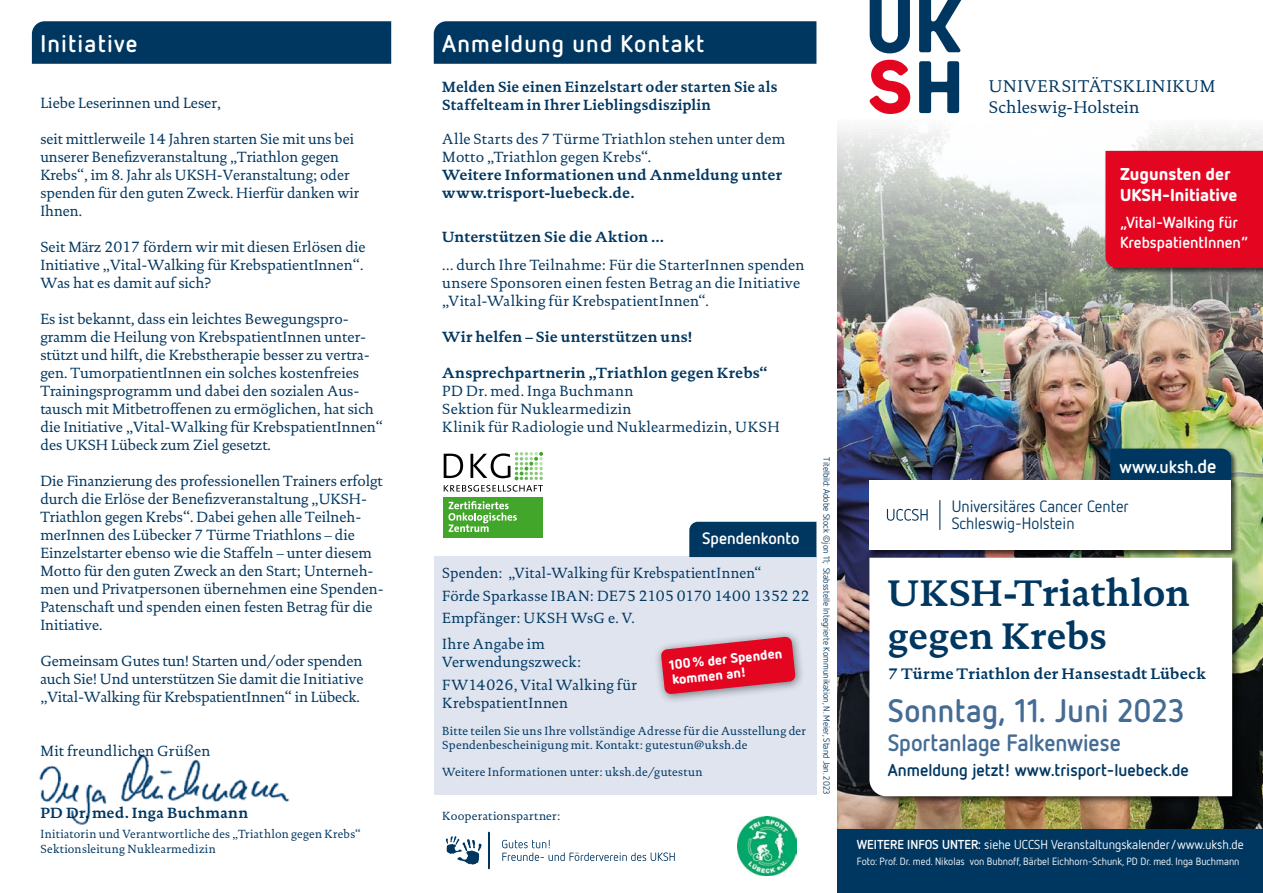
<style>
.page{position:relative;width:1263px;height:893px;background:#fff}
.page>*{position:absolute;margin:0;border:0;box-sizing:border-box;transform-origin:0 0}
.t1{font:700 37.5px/43px "DTL Documenta TOT";letter-spacing:.005em;color:#003761}
.t2{font:700 32.4px "Netto OT";letter-spacing:.015em;color:#456c94}
.t3{font:700 24px "Netto OT";letter-spacing:.05em;color:#fff}
.t4{font:700 23.55px "Netto OT";letter-spacing:-.005em;color:#456c94}
.t5{font:700 17.7px "Netto OT";color:#fff}
.t6{font:17.25px "DTL Documenta TOT";letter-spacing:.045em;color:#003761}
.t7{font:17.25px "DTL Documenta TOT";letter-spacing:.02em;color:#003761}
.t8{font:700 17.1px "Netto OT";color:#003761}
.t9{font:900 17.1px/20.5px "Netto OT";color:#fff}
.t10{font:700 16.5px "Netto OT";color:#fff}
.t11{font:16.35px/17.4px "Netto OT";color:#003761}
.t12{font:700 16.05px/19.6px "Netto OT";color:#fff}
.t13{font:700 15.45px "DTL Documenta TOT";letter-spacing:.015em;color:#003761}
.t14{font:15px/18px "DTL Documenta TOT";color:#003761}
.t15{font:700 15px/18px "DTL Documenta TOT";letter-spacing:.015em;color:#003761}
.t16{font:15px/22.2px "DTL Documenta TOT";color:#003761;scale:.96 1}
.t17{font:15px/18px "DTL Documenta TOT";letter-spacing:.025em;color:#003761}
.t18{font:700 15px/18px "DTL Documenta TOT";letter-spacing:.015em;color:#003761;scale:.96 1}
.t19{font:15px/18px "DTL Documenta TOT";letter-spacing:.02em;color:#003761}
.t20{font:900 13.5px/15px "Netto OT";color:#fff}
.t21{font:12.9px "Netto OT";color:#fff}
.t22{font:12px/14.7px "DTL Documenta TOT";letter-spacing:.025em;color:#003761}
.t23{font:10.5px "Netto OT";color:#fff}
.t24{font:9px "Netto OT";color:#003761}
.s1{font-size:19.05px}
.s2{font-weight:700}
</style>
<div class="page">
<div style="left:434px;top:556px;width:382px;height:238px;background:#dfe4ef"></div>
<svg style="left:870px;top:0;width:40px;height:53px"></svg>
<svg style="left:919px;top:0;width:43px;height:52px"></svg>
<svg style="left:869px;top:60px;width:41px;height:54px"></svg>
<svg style="left:919px;top:61px;width:40px;height:52px"></svg>
<div style="left:32px;top:21px;width:359px;height:43px;background:#003761"></div>
<img style="left:737px;top:816px;width:59px;height:59px">
<div style="left:654px;top:629px;width:152px;height:75px;background:#000;opacity:.5"></div>
<svg style="left:661px;top:636px;width:134px;height:58px;background:#dc354c"></svg>
<svg style="left:502px;top:840px;width:173px;height:21px"></svg>
<svg style="left:446px;top:831px;width:44px;height:39px"></svg>
<div style="left:444px;top:497px;width:99px;height:40px;background:#42a62a"></div>
<svg style="left:448px;top:501px;width:69px;height:31px"></svg>
<svg style="left:444px;top:452px;width:99px;height:40px"></svg>
<img style="left:39px;top:754px;width:251px;height:71px">
<img style="left:838px;top:126px;width:425px;height:703px">
<div style="left:689px;top:522px;width:127px;height:35px;background:#003761"></div>
<div style="left:838px;top:829px;width:425px;height:64px;background:#003761"></div>
<div style="left:867px;top:556px;width:375px;height:249px;background:#000;opacity:.65"></div>
<svg style="left:869px;top:558px;width:363px;height:238px"></svg>
<div style="left:1109px;top:447px;width:129px;height:43px;background:#000;opacity:.65"></div>
<div style="left:1110px;top:449px;width:121px;height:30px;background:#003761"></div>
<div style="left:868px;top:479px;width:371px;height:79px;background:#000;opacity:.65"></div>
<div style="left:869px;top:480px;width:362px;height:70px;background:#fff"></div>
<hr style="left:939px;top:500px;width:1px;height:30px;background:#003761">
<svg style="left:887px;top:509px;width:41px;height:12px"></svg>
<div style="left:1104px;top:150px;width:159px;height:126px;background:#000;opacity:.65"></div>
<div style="left:1105px;top:151px;width:158px;height:117px;background:#e40521"></div>
<div style="left:434px;top:21px;width:382px;height:43px;background:#003761"></div>
<h3 class="t3" style="left:40px;top:28px;width:99px">Initiative</h3>
<h3 class="t3" style="left:442px;top:28px;width:264px">Anmeldung und Kontakt</h3>
<p class="t6" style="left:989px;top:76px;width:228px">UNIVERSITÄTSKLINIKUM</p>
<p class="t18" style="left:442px;top:78px;width:351px">Melden Sie einen Einzelstart oder starten Sie als<br>Staffelteam in Ihrer Lieblingsdisziplin</p>
<p class="t14" style="left:442px;top:130px;width:345px">Alle Starts des 7 Türme Triathlon stehen unter dem<br>Motto „Triathlon gegen Krebs“.</p>
<p class="t15" style="left:442px;top:166px;width:341px">Weitere Informationen und Anmeldung unter www.trisport-luebeck.de.</p>
<p class="t15" style="left:442px;top:227px;width:223px">Unterstützen Sie die Aktion ...</p>
<p class="t14" style="left:442px;top:256px;width:364px">... durch Ihre Teilnahme: Für die StarterInnen spenden unsere Sponsoren einen festen Betrag an die Initiative „Vital-Walking für KrebspatientInnen“.</p>
<p class="t15" style="left:442px;top:328px;width:252px">Wir helfen – Sie unterstützen uns!</p>
<p class="t15" style="left:442px;top:364px;width:326px">Ansprechpartnerin „Triathlon gegen Krebs“</p>
<p class="t17" style="left:442px;top:382px;width:339px">PD Dr. med. Inga Buchmann<br>Sektion für Nuklearmedizin<br>Klinik für Radiologie und Nuklearmedizin, UKSH</p>
<p class="t14" style="left:40px;top:94px;width:182px">Liebe Leserinnen und Leser,</p>
<p class="t7" style="left:989px;top:97px;width:152px">Schleswig-Holstein</p>
<p class="t14" style="left:40px;top:130px;width:320px">seit mittlerweile 14 Jahren starten Sie mit uns bei unserer Benefizveranstaltung „Triathlon gegen Krebs“, im 8. Jahr als UKSH-Veranstaltung; oder spenden für den guten Zweck. Hierfür danken wir Ihnen.</p>
<p class="t14" style="left:40px;top:238px;width:327px">Seit März 2017 fördern wir mit diesen Erlösen die<br>Initiative „Vital-Walking für KrebspatientInnen“.<br>Was hat es damit auf sich?</p>
<p class="t14" style="left:40px;top:310px;width:344px">Es ist bekannt, dass ein leichtes Bewegungspro&shy;gramm die Heilung von KrebspatientInnen unter&shy;stützt und hilft, die Krebstherapie besser zu vertra&shy;gen. TumorpatientInnen ein solches kostenfreies Trainingsprogramm und dabei den sozialen Aus&shy;tausch mit Mitbetroffenen zu ermöglichen, hat sich die Initiative „Vital-Walking für KrebspatientInnen“ des UKSH Lübeck zum Ziel gesetzt.</p>
<p class="t14" style="left:40px;top:472px;width:345px">Die Finanzierung des professionellen Trainers erfolgt durch die Erlöse der Benefizveranstaltung „UKSH-Triathlon gegen Krebs“. Dabei gehen alle Teilneh&shy;merInnen des Lübecker 7 Türme Triathlons – die Einzelstarter ebenso wie die Staffeln – unter diesem Motto für den guten Zweck an den Start; Unterneh&shy;men und Privatpersonen übernehmen eine Spenden-Patenschaft und spenden einen festen Betrag für die Initiative.</p>
<p class="t14" style="left:40px;top:652px;width:325px;text-align:justify">Gemeinsam Gutes tun! Starten und/oder spenden auch Sie! Und unterstützen Sie damit die Initiative „Vital-Walking für KrebspatientInnen“ in Lübeck.</p>
<p class="t14" style="left:40px;top:742px;width:171px">Mit freundlichen Grüßen</p>
<p class="t9" style="left:1120px;top:163px;width:119px">Zugunsten der<br>UKSH-Initiative</p>
<p class="t12" style="left:1120px;top:212px;width:130px">„Vital-Walking für<br>KrebspatientInnen“</p>
<p class="t24" style="left:832px;top:457px;width:338px;rotate:90deg">Titelbild: Adobe Stock ©jon 11; Stabsstelle Integrierte Kommunikation, N. Meier, Stand Jan. 2023</p>
<p class="t5" style="left:1119px;top:456px;width:98px">www.uksh.<span class="s1">de</span></p>
<p class="t11" style="left:952px;top:497px;width:179px">Universitäres Cancer Center<br>Schleswig-Holstein</p>
<p class="t10" style="left:702px;top:528px;width:99px">Spendenkonto</p>
<p class="t16" style="left:442px;top:562px;width:384px">Spenden: „Vital-Walking für KrebspatientInnen“<br>Förde Sparkasse IBAN: DE75 2105 0170 1400 1352 22<br>Empfänger: UKSH WsG e. V.</p>
<p class="t14" style="left:442px;top:635px;width:141px">Ihre Angabe im<br>Verwendungszweck:</p>
<p class="t19" style="left:442px;top:675px;width:196px">FW14026, Vital Walking für<br>KrebspatientInnen</p>
<p class="t22" style="left:442px;top:723px;width:365px">Bitte teilen Sie uns Ihre vollständige Adresse für die Ausstellung der<br>Spendenbescheinigung mit. Kontakt: gutestun@uksh.de</p>
<p class="t22" style="left:442px;top:765px;width:262px">Weitere Informationen unter: uksh.de/gutestun</p>
<p class="t22" style="left:442px;top:809px;width:120px">Kooperationspartner:</p>
<h1 class="t1" style="left:888px;top:571px;width:304px">UKSH-Triathlon gegen Krebs</h1>
<p class="t13" style="left:888px;top:664px;width:319px">7 Türme Triathlon der Hansestadt Lübeck</p>
<h2 class="t2" style="left:888px;top:690px;width:298px">Sonntag, 11. Juni 2023</h2>
<h3 class="t4" style="left:888px;top:728px;width:235px">Sportanlage Falkenwiese</h3>
<p class="t8" style="left:888px;top:759px;width:303px">Anmeldung jetzt! www.trisport-luebeck.de</p>
<p class="t20" style="left:668px;top:657px;width:115px;rotate:-6deg">100% der Spenden kommen an!</p>
<p class="t15" style="left:40px;top:803px;width:209px">PD Dr. med. Inga Buchmann</p>
<p class="t22" style="left:40px;top:827px;width:322px">Initiatorin und Verantwortliche des „Triathlon gegen Krebs“<br>Sektionsleitung Nuklearmedizin</p>
<p class="t21" style="left:857px;top:836px;width:388px"><span class="s2">WEITERE INFOS UNTER:</span> siehe UCCSH Veranstaltungskalender/www.uksh.de</p>
<p class="t23" style="left:857px;top:855px;width:384px">Foto: Prof. Dr. med. Nikolas von Bubnoff, Bärbel Eichhorn-Schunk, PD Dr. med. Inga Buchmann</p>
</div>
